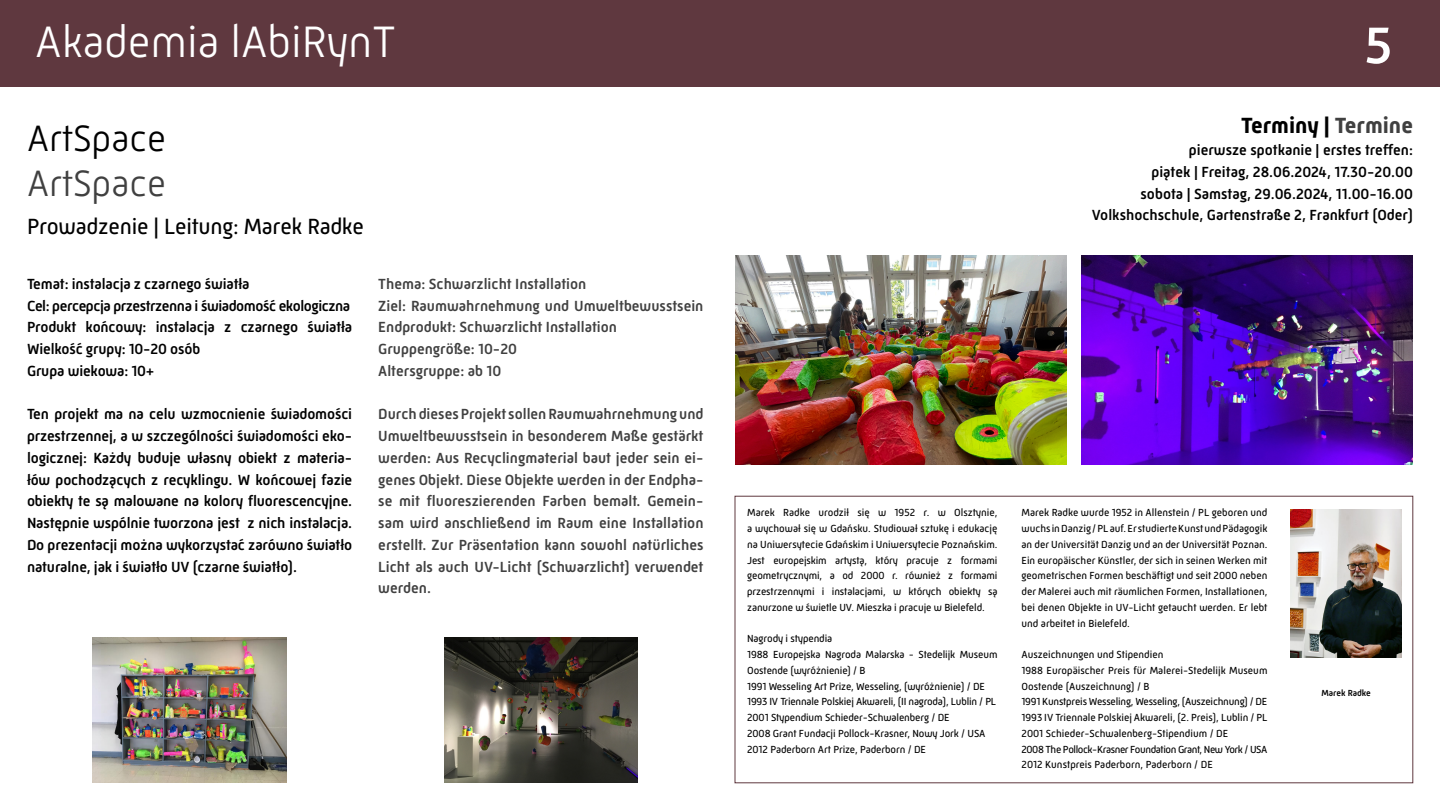
<style>
.page{position:relative;width:1440px;height:810px;background:#fff}
.page>*{position:absolute;margin:0;border:0;box-sizing:border-box;transform-origin:0 0}
.tytul{font:500 52.5px "Mic 32 New";color:#fff}
.t1{font:300 45px "Mic 32 New";color:#fff}
.tytul-2{font:300 37.5px "Mic 32 New";color:#000}
.tytul-3{font:300 37.5px "Mic 32 New";color:#404040}
.lead{font:22.5px "Mic 32 New";letter-spacing:-.01em;color:#000}
.mic_PL{font:700 22.5px "Mic 32 New";color:#000}
.mic_PL-2{font:500 15px/21.8px "Mic 32 New";letter-spacing:-.01em;color:#000}
.mic_DE{font:500 15px/21.8px "Mic 32 New";color:#404040}
.mic_PL-3{font:500 15px "Mic 32 New";letter-spacing:-.03em;color:#000}
.mic_PL-4{font:10.5px/15.8px "Mic 32 New";letter-spacing:-.01em;color:#000;text-align:justify}
.mic_PL-5{font:10.5px "Mic 32 New";letter-spacing:-.04em;color:#000}
.t2{font:500 9px "Mic 32 New";color:#000}
.s1{color:#404040}
</style>
<div class="page">
<div style="left:0;top:0;width:1440px;height:87px;background:#5f383f"></div>
<img style="left:735px;top:255px;width:332px;height:210px">
<img style="left:1081px;top:255px;width:332px;height:210px">
<img style="left:1291px;top:509px;width:111px;height:149px">
<img style="left:444px;top:637px;width:194px;height:146px">
<img style="left:93px;top:637px;width:194px;height:146px">
<h2 class="t1" style="left:35px;top:17px;width:362px">Akademia lAbiRynT</h2>
<p class="tytul-2" style="left:27px;top:117px;width:140px">ArtSpace</p>
<p class="tytul-3" style="left:27px;top:162px;width:140px">ArtSpace</p>
<p class="lead" style="left:27px;top:213px;width:338px">Prowadzenie | Leitung: Marek Radke</p>
<p class="mic_PL-2" style="left:27px;top:273px;width:224px">Temat: instalacja z czarnego światła</p>
<p class="mic_PL-3" style="left:27px;top:297px;width:325px">Cel: percepcja przestrzenna i świadomość ekologiczna</p>
<p class="mic_PL-2" style="left:27px;top:316px;width:327px">Produkt końcowy: instalacja z czarnego światła<br>Wielkość grupy: 10-20 osób</p>
<p class="mic_PL-2" style="left:27px;top:360px;width:129px">Grupa wiekowa: 10+</p>
<p class="mic_PL-2" style="left:27px;top:403px;width:327px;text-align:justify">Ten projekt ma na celu wzmocnienie świadomości przestrzennej, a w szczególności świadomości eko&shy;logicznej: Każdy buduje własny obiekt z materia&shy;łów pochodzących z recyklingu. W końcowej fazie obiekty te są malowane na kolory fluorescencyjne.<br>Następnie wspólnie tworzona jest z nich instalacja.<br>Do prezentacji można wykorzystać zarówno światło naturalne, jak i światło UV (czarne światło).</p>
<p class="mic_DE" style="left:378px;top:273px;width:210px">Thema: Schwarzlicht Installation</p>
<p class="mic_DE" style="left:378px;top:295px;width:327px">Ziel: Raumwahrnehmung und Umweltbewusstsein<br>Endprodukt: Schwarzlicht Installation</p>
<p class="mic_DE" style="left:378px;top:338px;width:140px">Gruppengröße: 10-20</p>
<p class="mic_DE" style="left:378px;top:360px;width:125px">Altersgruppe: ab 10</p>
<p class="mic_DE" style="left:378px;top:403px;width:327px;text-align:justify">Durch dieses Projekt sollen Raumwahrnehmung und Umweltbewusstsein in besonderem Maße gestärkt werden: Aus Recyclingmaterial baut jeder sein ei&shy;genes Objekt. Diese Objekte werden in der Endpha&shy;se mit fluoreszierenden Farben bemalt. Gemein&shy;sam wird anschließend im Raum eine Installation erstellt. Zur Präsentation kann sowohl natürliches Licht als auch UV-Licht (Schwarzlicht) verwendet werden.</p>
<p class="tytul" style="left:1365px;top:15px;width:29px">5</p>
<p class="mic_PL" style="left:1241px;top:113px;width:173px">Terminy | <span class="s1">Termine</span></p>
<p class="mic_PL-2" style="left:1189px;top:139px;width:226px">pierwsze spotkanie | erstes treffen:</p>
<p class="mic_PL-2" style="left:1092px;top:161px;width:323px;text-align:right">piątek | Freitag, 28.06.2024, 17.30-20.00<br>sobota | Samstag, 29.06.2024, 11.00-16.00<br>Volkshochschule, Gartenstraße 2, Frankfurt (Oder)</p>
<p class="mic_PL-4" style="left:747px;top:505px;width:252px">Marek Radke urodził się w 1952 r. w Olsztynie, a wychował się w Gdańsku. Studiował sztukę i edukację na Uniwersytecie Gdańskim i Uniwersytecie Poznańskim.</p>
<p class="mic_PL-4" style="left:747px;top:552px;width:252px">Jest europejskim artystą, który pracuje z formami geometrycznymi, a od 2000 r. również z formami przestrzennymi i instalacjami, w których obiekty są zanurzone w świetle UV. Mieszka i pracuje w Bielefeld.</p>
<p class="mic_PL-4" style="left:747px;top:631px;width:87px">Nagrody i stypendia</p>
<p class="mic_PL-4" style="left:747px;top:647px;width:252px">1988 Europejska Nagroda Malarska - Stedelijk Museum<br>Oostende (wyróżnienie) / B</p>
<p class="mic_PL-4" style="left:747px;top:678px;width:239px">1991 Wesseling Art Prize, Wesseling, (wyróżnienie) / DE</p>
<p class="mic_PL-4" style="left:747px;top:694px;width:251px">1993 IV Triennale Polskiej Akwareli, (II nagroda), Lublin / PL</p>
<p class="mic_PL-4" style="left:747px;top:710px;width:204px">2001 Stypendium Schieder-Schwalenberg / DE</p>
<p class="mic_PL-4" style="left:747px;top:725px;width:240px">2008 Grant Fundacji Pollock-Krasner, Nowy Jork / USA</p>
<p class="mic_PL-4" style="left:747px;top:741px;width:180px">2012 Paderborn Art Prize, Paderborn / DE</p>
<p class="mic_PL-4" style="left:1022px;top:505px;width:247px">Marek Radke wurde 1952 in Allenstein / PL geboren und wuchs in Danzig / PL auf. Er studierte Kunst und Pädagogik an der Universität Danzig und an der Universität Poznan.</p>
<p class="mic_PL-4" style="left:1022px;top:552px;width:248px">Ein europäischer Künstler, der sich in seinen Werken mit geometrischen Formen beschäftigt und seit 2000 neben der Malerei auch mit räumlichen Formen, Installationen, bei denen Objekte in UV-Licht getaucht werden. Er lebt und arbeitet in Bielefeld.</p>
<p class="mic_PL-4" style="left:1022px;top:647px;width:143px">Auszeichnungen und Stipendien</p>
<p class="mic_PL-4" style="left:1022px;top:662px;width:248px">1988 Europäischer Preis für Malerei-Stedelijk Museum<br>Oostende (Auszeichnung) / B</p>
<p class="mic_PL-4" style="left:1022px;top:694px;width:248px">1991 Kunstpreis Wesseling, Wesseling, (Auszeichnung) / DE</p>
<p class="mic_PL-4" style="left:1022px;top:710px;width:248px">1993 IV Triennale Polskiej Akwareli, (2. Preis), Lublin / PL</p>
<p class="mic_PL-4" style="left:1022px;top:725px;width:208px">2001 Schieder-Schwalenberg-Stipendium / DE</p>
<p class="mic_PL-5" style="left:1022px;top:743px;width:248px">2008 The Pollock-Krasner Foundation Grant, New York / USA</p>
<p class="mic_PL-4" style="left:1022px;top:757px;width:193px">2012 Kunstpreis Paderborn, Paderborn / DE</p>
<p class="t2" style="left:1322px;top:688px;width:51px">Marek Radke</p>
</div>
